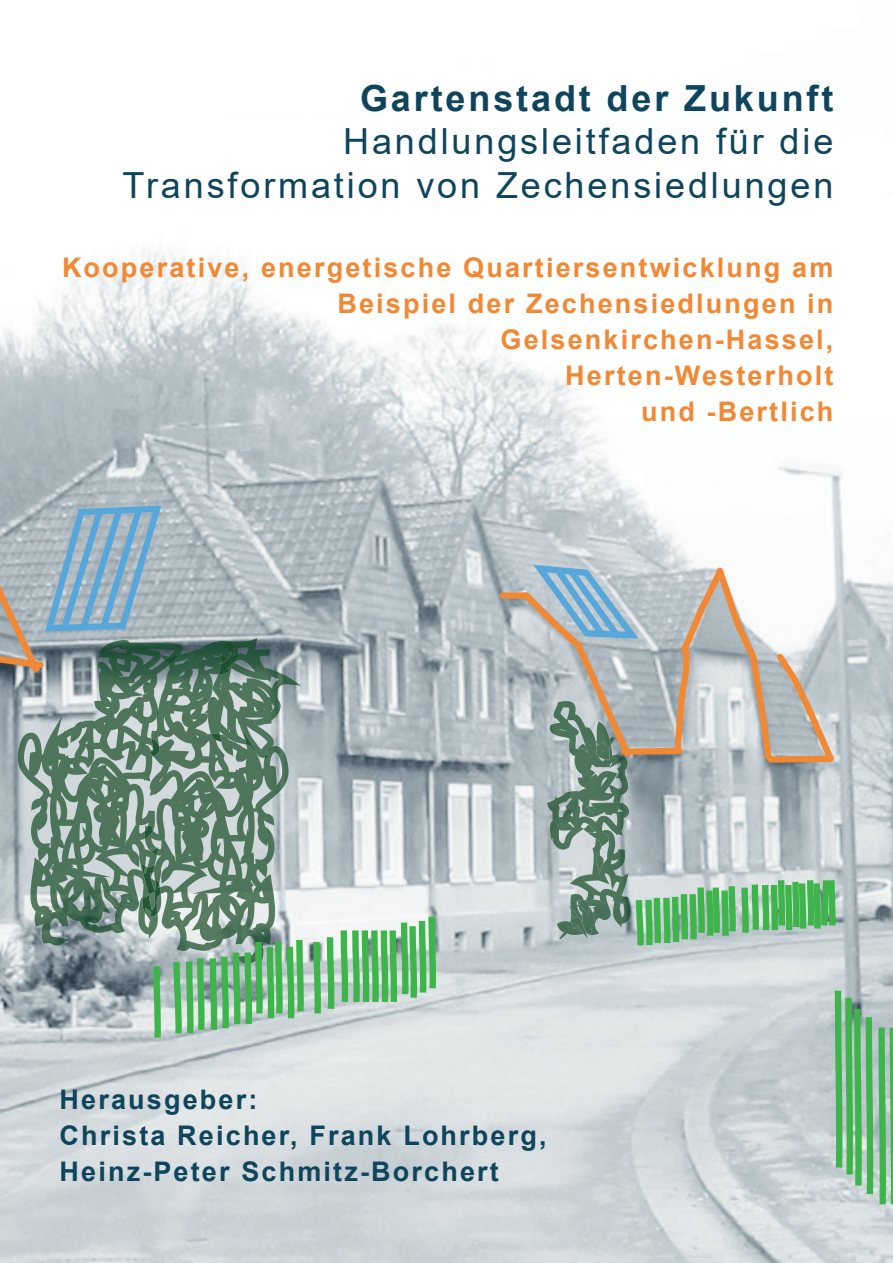
<style>
.page{position:relative;width:893px;height:1263px;background:#fff}
.page>*{position:absolute;margin:0;border:0;box-sizing:border-box;transform-origin:0 0}
.t1{font:36px/43.2px "Arial";letter-spacing:.08em;color:#0e455c;text-align:right}
.t2{font:700 36px "Arial";letter-spacing:.08em;color:#0e455c}
.t3{font:700 27px/36px "Arial";letter-spacing:.08em;color:#f28833;text-align:right}
.t4{font:700 27px/36px "Arial";letter-spacing:.08em;color:#0e455c}
</style>
<div class="page">
<img style="left:0;top:470px;width:893px;height:793px">
<img style="left:180px;top:767px;width:43px;height:88px">
<svg style="left:150px;top:960px;width:14px;height:84px"></svg>
<svg style="left:170px;top:910px;width:269px;height:130px;background:#99c5a4"></svg>
<svg style="left:632px;top:874px;width:206px;height:78px;background:#8ec59a"></svg>
<svg style="left:559px;top:907px;width:13px;height:32px"></svg>
<img style="left:570px;top:830px;width:61px;height:97px">
<img style="left:547px;top:767px;width:64px;height:82px">
<img style="left:596px;top:852px;width:8px;height:22px">
<img style="left:570px;top:899px;width:25px;height:35px">
<img style="left:569px;top:905px;width:19px;height:33px">
<img style="left:572px;top:917px;width:16px;height:22px">
<svg style="left:586px;top:806px;width:10px;height:7px"></svg>
<img style="left:587px;top:833px;width:22px;height:13px">
<img style="left:578px;top:900px;width:11px;height:15px">
<img style="left:18px;top:767px;width:100px;height:57px">
<img style="left:142px;top:767px;width:38px;height:154px">
<svg style="left:832px;top:984px;width:61px;height:227px;background:#87c194"></svg>
<svg style="left:0;top:249px;width:839px;height:518px"></svg>
<svg style="left:0;top:435px;width:166px;height:245px;background:#9aadb5"></svg>
<h1 class="t2" style="left:360px;top:73px;width:475px">Gartenstadt der Zukunft</h1>
<h1 class="t1" style="left:122px;top:120px;width:712px">Handlungsleitfaden für die<br>Transformation von Zechensiedlungen</h1>
<p class="t3" style="left:62px;top:250px;width:773px">Kooperative, energetische Quartiersentwicklung am<br>Beispiel der Zechensiedlungen in<br>Gelsenkirchen-Hassel,<br>Herten-Westerholt<br>und -Bertlich</p>
<p class="t4" style="left:60px;top:1082px;width:489px">Herausgeber:<br>Christa Reicher, Frank Lohrberg,<br>Heinz-Peter Schmitz-Borchert</p>
</div>
